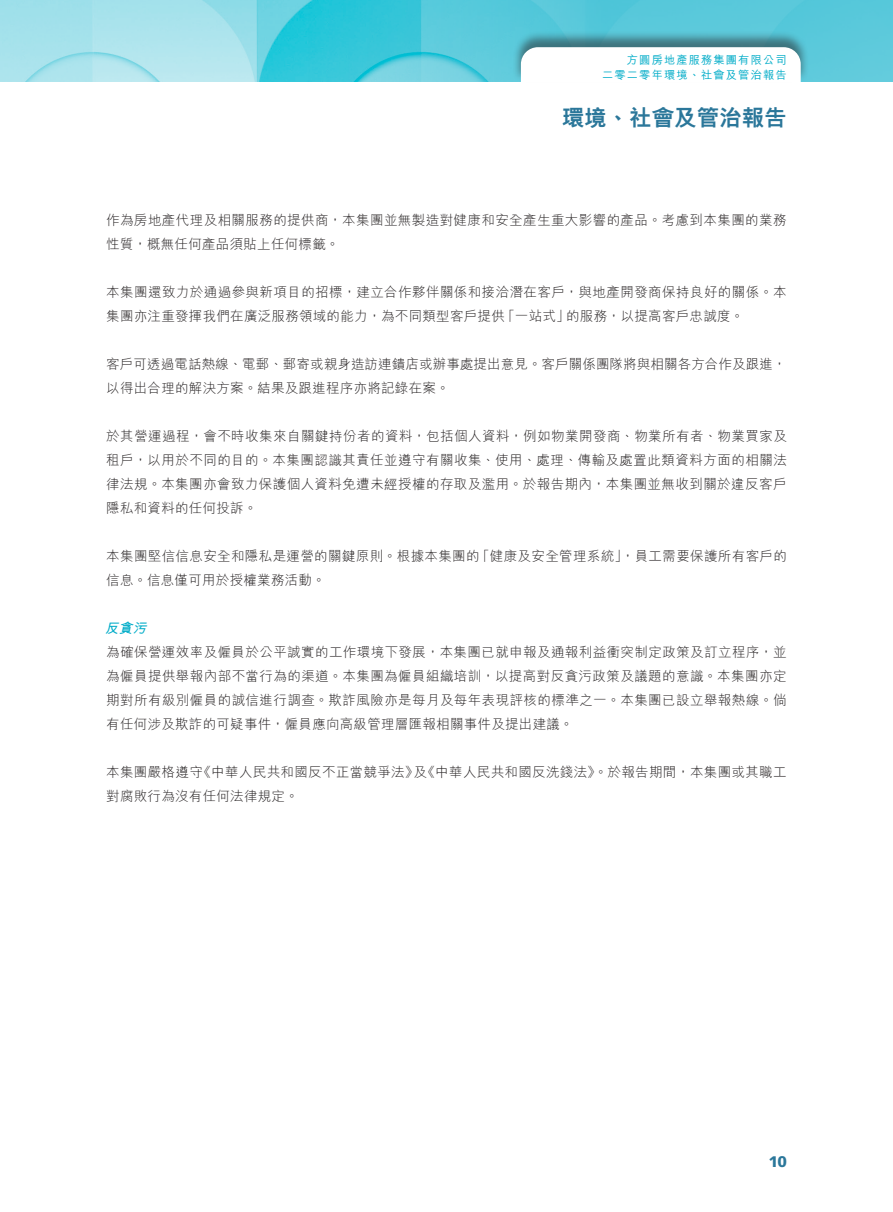
<style>
.page{position:relative;width:893px;height:1212px;background:#fff}
.page>*{position:absolute;margin:0;border:0;box-sizing:border-box;transform-origin:0 0}
.t1{font:800 22.5px "M Hei HK";color:#2b779a}
.t2{font:900 15px "Vectora LT Std";color:#2b779a}
.t3{font:300 13.5px/24px "M Hei HK";letter-spacing:.025em;color:#231f20}
.t4{font:italic 700 13.5px "M Hei HK";color:#00acc8}
.t5{font:500 11.25px/15px "M Hei HK";letter-spacing:.1em;color:#00acc8;text-align:right}
</style>
<div class="page">
<img style="left:0;top:0;width:230px;height:82px">
<svg style="left:230px;top:0;width:663px;height:82px;background:#53cadb"></svg>
<div style="left:512px;top:31px;width:297px;height:51px;background:#231f20;opacity:.5"></div>
<svg style="left:521px;top:47px;width:280px;height:35px"></svg>
<p class="t5" style="left:602px;top:52px;width:186px">方圓房地產服務集團有限公司<br>二零二零年環境、社會及管治報告</p>
<h1 class="t1" style="left:562px;top:107px;width:226px">環境、社會及管治報告</h1>
<p class="t3" style="left:106px;top:208px;width:682px">作為房地產代理及相關服務的提供商，本集團並無製造對健康和安全產生重大影響的產品。考慮到本集團的業務性質，概無任何產品須貼上任何標籤。</p>
<p class="t3" style="left:566px;top:280px;width:222px;text-indent:-460px">本集團還致力於通過參與新項目的招標，建立合作夥伴關係和接洽潛在客戶，與地產開發商保持良好的關係。本的服務，以提高客戶忠誠度。</p>
<p class="t3" style="left:106px;top:304px;width:400px">集團亦注重發揮我們在廣泛服務領域的能力，為不同類型客戶提供</p>
<p class="t3" style="left:106px;top:352px;width:682px">客戶可透過電話熱線、電郵、郵寄或親身造訪連鐀店或辦事處提出意見。客戶關係團隊將與相關各方合作及跟進，以得出合理的解決方案。結果及跟進程序亦將記錄在案。</p>
<p class="t3" style="left:106px;top:424px;width:682px;text-align:justify">於其營運過程，會不時收集來自關鍵持份者的資料，包括個人資料，例如物業開發商、物業所有者、物業買家及租戶，以用於不同的目的。本集團認識其責任並遵守有關收集、使用、處理、傳輸及處置此類資料方面的相關法律法規。本集團亦會致力保護個人資料免遭未經授權的存取及濫用。於報告期內，本集團並無收到關於違反客戶隱私和資料的任何投訴。</p>
<p class="t3" style="left:476px;top:544px;width:312px">「健康及安全管理系統，」員工需要保護所有客戶的</p>
<p class="t3" style="left:501px;top:304px;width:70px">「一站式」</p>
<p class="t3" style="left:106px;top:544px;width:375px">本集團堅信信息安全和隱私是運營的關鍵原則。根據本集團的信息。信息僅可用於授權業務活動。</p>
<p class="t4" style="left:105px;top:618px;width:46px">反貪污</p>
<p class="t3" style="left:106px;top:640px;width:682px;text-align:justify">為確保營運效率及僱員於公平誠實的工作環境下發展，本集團已就申報及通報利益衝突制定政策及訂立程序，並為僱員提供舉報內部不當行為的渠道。本集團為僱員組織培訓，以提高對反貪污政策及議題的意識。本集團亦定期對所有級別僱員的誠信進行調查。欺詐風險亦是每月及每年表現評核的標準之一。本集團已設立舉報熱線。倘有任何涉及欺詐的可疑事件，僱員應向高級管理層匯報相關事件及提出建議。</p>
<p class="t3" style="left:198px;top:760px;width:590px">《中華人民共和國反不正當競爭法》《中華人民共和國反洗錢法》。於報告期間，本集團或其職工</p>
<p class="t3" style="left:106px;top:760px;width:194px">本集團嚴格遵守<br>對腐敗行為沒有任何法律規定。</p>
<p class="t3" style="left:413px;top:760px;width:15px">及</p>
<p class="t2" style="left:769px;top:1152px;width:19px">10</p>
</div>
